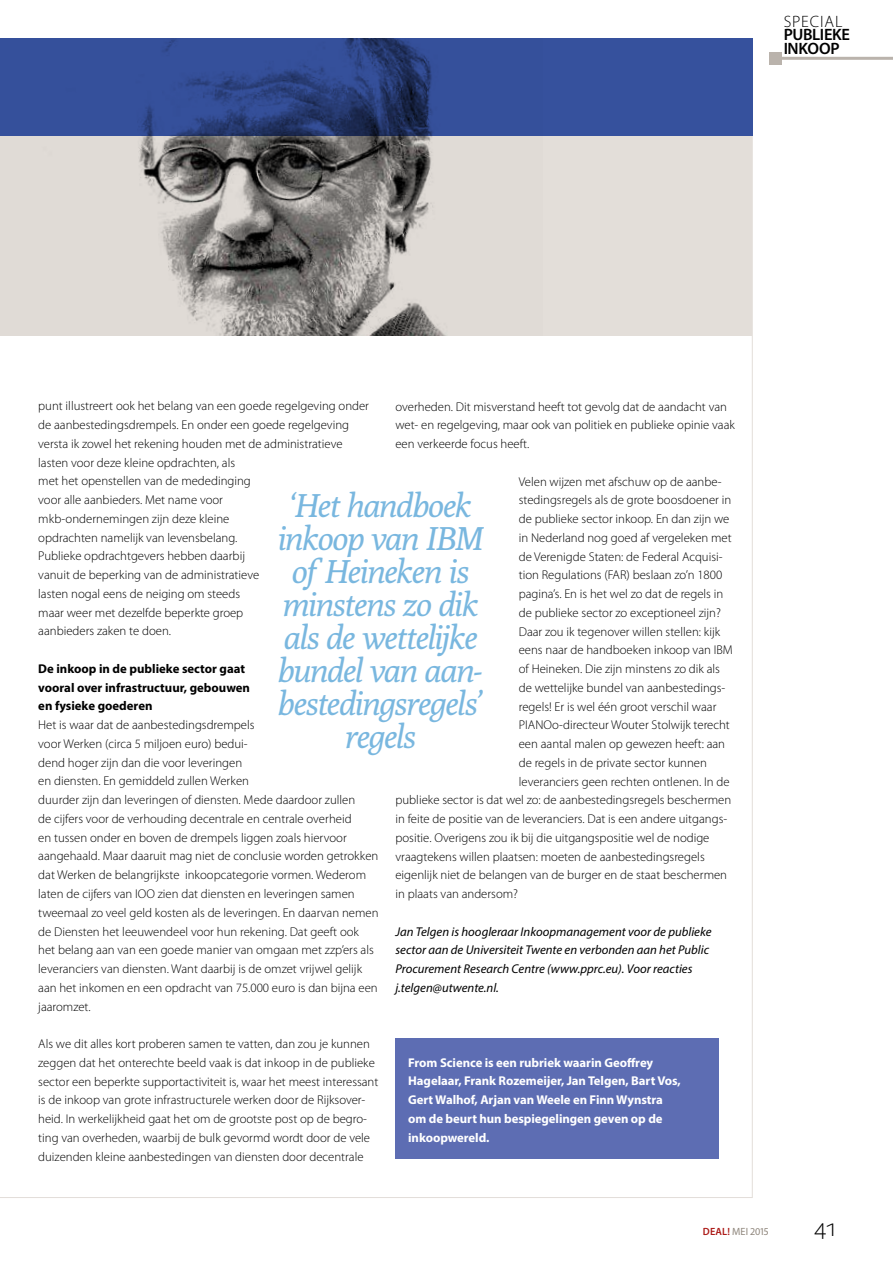
<style>
.page{position:relative;width:893px;height:1263px;background:#fff}
.page>*{position:absolute;margin:0;border:0;box-sizing:border-box;transform-origin:0 0}
.t1{font:italic 33px/33px "Poly";letter-spacing:-.03em;color:#79b7df;text-align:center}
.t2{font:300 25.95px "Myriad Pro";color:#000}
.t3{font:600 16.5px/13.5px "Myriad Pro";letter-spacing:-.02em;color:#000}
.t4{font:300 16.5px "Myriad Pro";letter-spacing:.055em;color:#000}
.t5{font:300 12.75px/18.8px "Myriad Pro";color:#000}
.t6{font:italic 12.75px/18.8px "Myriad Pro";color:#000}
.t7{font:700 12.75px/18.8px "Myriad Pro";letter-spacing:-.005em;color:#fff}
.t8{font:700 12.75px/18.8px "Myriad Pro";color:#000}
.t9{font:10.5px "Myriad Pro";color:#8f867c}
.s1{font-weight:600;color:#ac1b18}
</style>
<div class="page">
<div style="left:0;top:38px;width:753px;height:98px;background:#36519d"></div>
<div style="left:0;top:136px;width:752px;height:199px;background:#e3ded9"></div>
<img style="left:138px;top:38px;width:308px;height:297px">
<div style="left:395px;top:1039px;width:324px;height:120px;background:#5d6db3"></div>
<hr style="left:776px;top:57px;width:117px;height:3px;background:#bab3ac">
<div style="left:770px;top:52px;width:12px;height:12px;background:#bab3ac"></div>
<p class="t4" style="left:783px;top:12px;width:61px">SPECIAL</p>
<p class="t3" style="left:783px;top:28px;width:68px">PUBLIEKE<br>INKOOP</p>
<p class="t5" style="left:38px;top:397px;width:332px">punt illustreert ook het belang van een goede regelgeving onder de aanbestedingsdrempels. En onder een goede regelgeving versta ik zowel het rekening houden met de administratieve lasten voor deze kleine opdrachten, als<br>met het openstellen van de mededinging<br>voor alle aanbieders. Met name voor<br>mkb-ondernemingen zijn deze kleine<br>opdrachten namelijk van levensbelang.<br>Publieke opdrachtgevers hebben daarbij<br>vanuit de beperking van de administratieve<br>lasten nogal eens de neiging om steeds<br>maar weer met dezelfde beperkte groep<br>aanbieders zaken te doen.</p>
<p class="t8" style="left:38px;top:659px;width:213px">De inkoop in de publieke sector gaat vooral over infrastructuur, gebouwen en fysieke goederen</p>
<p class="t5" style="left:38px;top:716px;width:342px">Het is waar dat de aanbestedingsdrempels<br>voor Werken (circa 5 miljoen euro) bedui-<br>dend hoger zijn dan die voor leveringen<br>en diensten. En gemiddeld zullen Werken<br>duurder zijn dan leveringen of diensten. Mede daardoor zullen<br>de cijfers voor de verhouding decentrale en centrale overheid<br>en tussen onder en boven de drempels liggen zoals hiervoor aangehaald. Maar daaruit mag niet de conclusie worden getrokken dat Werken de belangrijkste inkoopcategorie vormen. Wederom laten de cijfers van IOO zien dat diensten en leveringen samen tweemaal zo veel geld kosten als de leveringen. En daarvan nemen de Diensten het leeuwendeel voor hun rekening. Dat geeft ook het belang aan van een goede manier van omgaan met zzp’ers als leveranciers van diensten. Want daarbij is de omzet vrijwel gelijk aan het inkomen en een opdracht van 75.000 euro is dan bijna een jaaromzet.</p>
<p class="t5" style="left:38px;top:1035px;width:342px">Als we dit alles kort proberen samen te vatten, dan zou je kunnen zeggen dat het onterechte beeld vaak is dat inkoop in de publieke sector een beperkte supportactiviteit is, waar het meest interessant is de inkoop van grote infrastructurele werken door de Rijksover&shy;heid. In werkelijkheid gaat het om de grootste post op de begro&shy;ting van overheden, waarbij de bulk gevormd wordt door de vele duizenden kleine aanbestedingen van diensten door decentrale</p>
<p class="t5" style="left:395px;top:397px;width:341px">overheden. Dit misverstand heeft tot gevolg dat de aandacht van wet- en regelgeving, maar ook van politiek en publieke opinie vaak een verkeerde focus heeft.</p>
<p class="t5" style="left:519px;top:472px;width:204px">Velen wijzen met afschuw op de aanbe-</p>
<p class="t5" style="left:519px;top:491px;width:214px">stedingsregels als de grote boosdoener in</p>
<p class="t5" style="left:519px;top:510px;width:212px">de publieke sector inkoop. En dan zijn we</p>
<p class="t5" style="left:519px;top:528px;width:214px">in Nederland nog goed af vergeleken met</p>
<p class="t5" style="left:519px;top:547px;width:205px">de Verenigde Staten: de Federal Acquisi-</p>
<p class="t5" style="left:519px;top:566px;width:205px">tion Regulations (FAR) beslaan zo’n 1800</p>
<p class="t5" style="left:519px;top:585px;width:206px">pagina’s. En is het wel zo dat de regels in</p>
<p class="t5" style="left:519px;top:603px;width:204px">de publieke sector zo exceptioneel zijn?</p>
<p class="t5" style="left:519px;top:622px;width:203px">Daar zou ik tegenover willen stellen: kijk</p>
<p class="t5" style="left:519px;top:641px;width:216px">eens naar de handboeken inkoop van IBM</p>
<p class="t5" style="left:519px;top:660px;width:203px">of Heineken. Die zijn minstens zo dik als</p>
<p class="t5" style="left:519px;top:678px;width:208px">de wettelijke bundel van aanbestedings-</p>
<p class="t5" style="left:519px;top:697px;width:199px">regels! Er is wel één groot verschil waar</p>
<p class="t5" style="left:519px;top:716px;width:213px">PIANOo-directeur Wouter Stolwijk terecht</p>
<p class="t5" style="left:519px;top:735px;width:208px">een aantal malen op gewezen heeft: aan</p>
<p class="t5" style="left:519px;top:753px;width:190px">de regels in de private sector kunnen</p>
<p class="t5" style="left:519px;top:772px;width:212px">leveranciers geen rechten ontlenen. In de</p>
<p class="t5" style="left:395px;top:791px;width:337px">publieke sector is dat wel zo: de aanbestedingsregels beschermen</p>
<p class="t5" style="left:395px;top:810px;width:333px">in feite de positie van de leveranciers. Dat is een andere uitgangs-</p>
<p class="t5" style="left:395px;top:828px;width:316px">positie. Overigens zou ik bij die uitgangspositie wel de nodige</p>
<p class="t5" style="left:395px;top:847px;width:311px">vraagtekens willen plaatsen: moeten de aanbestedingsregels</p>
<p class="t5" style="left:395px;top:866px;width:333px">eigenlijk niet de belangen van de burger en de staat beschermen</p>
<p class="t5" style="left:395px;top:885px;width:124px">in plaats van andersom?</p>
<p class="t6" style="left:395px;top:922px;width:317px">Jan Telgen is hoogleraar Inkoopmanagement voor de publieke sector aan de Universiteit Twente en verbonden aan het Public Procurement Research Centre (www.pprc.eu). Voor reacties j.telgen@utwente.nl.</p>
<h1 class="t1" style="left:278px;top:488px;width:207px">‘Het handboek inkoop van IBM of Heineken is minstens zo dik als de wettelijke bundel van aan&shy;bestedingsregels’ regels</h1>
<p class="t7" style="left:408px;top:1052px;width:274px">From Science is een rubriek waarin Geoffrey Hagelaar, Frank Rozemeijer, Jan Telgen, Bart Vos, Gert Walhof, Arjan van Weele en Finn Wynstra om de beurt hun bespiegelingen geven op de inkoopwereld.</p>
<p class="t9" style="left:703px;top:1225px;width:67px"><span class="s1">DEAL!</span> MEI 2015</p>
<h2 class="t2" style="left:814px;top:1213px;width:25px">41</h2>
</div>
